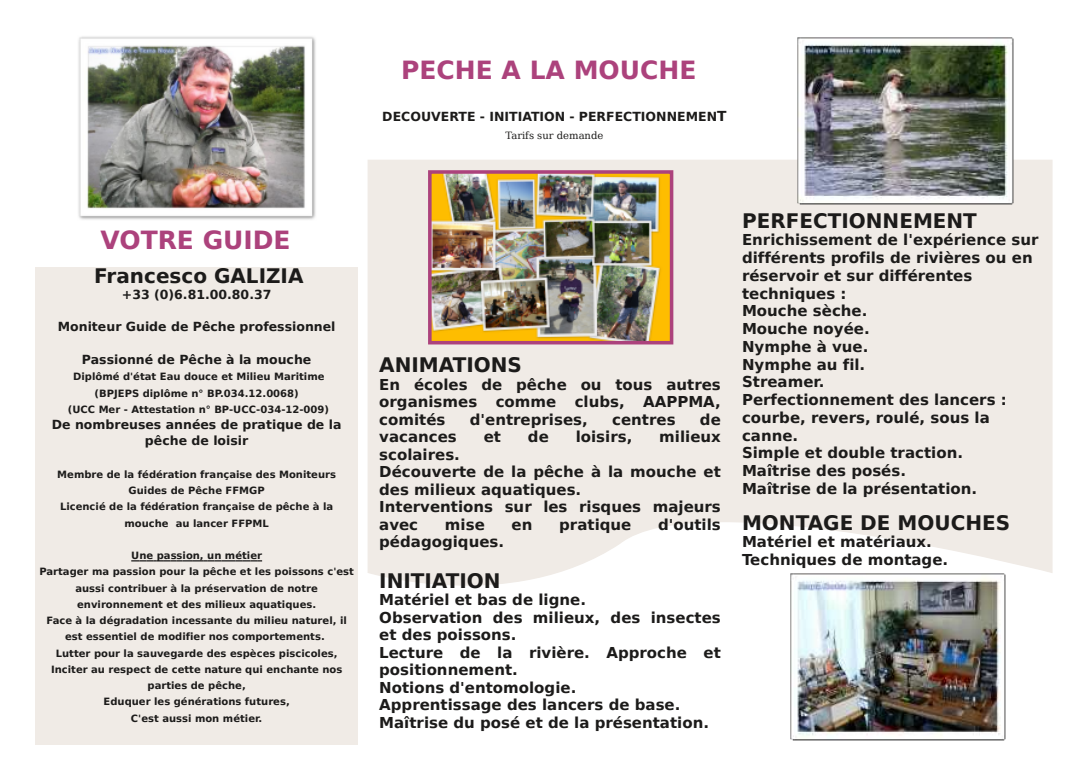
<style>
.page{position:relative;width:1088px;height:780px;background:#fff}
.page>*{position:absolute;margin:0;border:0;box-sizing:border-box;transform-origin:0 0}
.t1{font:700 25px "Bitstream Vera Sans";color:#ac427c}
.t2{font:700 20px "Bitstream Vera Sans";color:#1c1b1a}
.t3{font:700 15px/17.8px "Bitstream Vera Sans";color:#1c1b1a}
.t4{font:700 12.5px/16.2px "Bitstream Vera Sans";color:#1c1b1a;text-align:center}
.t5{font:700 10px/16.2px "Bitstream Vera Sans";color:#1c1b1a;text-align:center}
.t6{font:10px "Bitstream Vera Serif";color:#1c1b1a}
.s1{font-size:13.75px}
</style>
<div class="page">
<div style="left:35px;top:266px;width:323px;height:478px;background:#f0ebe6"></div>
<svg style="left:131px;top:560px;width:131px;height:1px"></svg>
<img style="left:78px;top:36px;width:238px;height:184px">
<svg style="left:367px;top:160px;width:686px;height:426px"></svg>
<img style="left:795px;top:37px;width:221px;height:170px">
<img style="left:789px;top:571px;width:219px;height:170px">
<img style="left:433px;top:175px;width:235px;height:164px">
<div style="left:428px;top:170px;width:245px;height:174px;border:4px solid #ac427c"></div>
<h1 class="t1" style="left:401px;top:56px;width:297px">PECHE A LA MOUCHE</h1>
<p class="t4" style="left:382px;top:108px;width:346px">DECOUVERTE - INITIATION - PERFECTIONNEMEN<span class="s1">T</span></p>
<p class="t6" style="left:505px;top:130px;width:99px">Tarifs sur demande</p>
<h1 class="t1" style="left:100px;top:226px;width:192px">VOTRE GUIDE</h1>
<h2 class="t2" style="left:94px;top:264px;width:211px">Francesco GALIZIA</h2>
<p class="t4" style="left:122px;top:286px;width:151px">+33 (0)6.81.00.80.37</p>
<p class="t4" style="left:58px;top:319px;width:279px">Moniteur Guide de Pêche professionnel</p>
<p class="t4" style="left:82px;top:351px;width:231px">Passionné de Pêche à la mouche</p>
<p class="t5" style="left:68px;top:368px;width:263px">Diplômé d'état Eau douce et Milieu Maritime (BPJEPS diplôme n° BP.034.12.0068)<br>(UCC Mer - Attestation n° BP-UCC-034-12-009)</p>
<p class="t4" style="left:52px;top:416px;width:291px">De nombreuses années de pratique de la pêche de loisir</p>
<p class="t5" style="left:57px;top:466px;width:280px">Membre de la fédération française des Moniteurs Guides de Pêche FFMGP<br>Licencié de la fédération française de pêche à la mouche au lancer FFPML</p>
<p class="t5" style="left:39px;top:547px;width:316px">Une passion, un métier<br>Partager ma passion pour la pêche et les poissons c'est aussi contribuer à la préservation de notre environnement et des milieux aquatiques.<br>Face à la dégradation incessante du milieu naturel, il est essentiel de modifier nos comportements.<br>Lutter pour la sauvegarde des espèces piscicoles, Inciter au respect de cette nature qui enchante nos parties de pêche,<br>Eduquer les générations futures,<br>C'est aussi mon métier.</p>
<h2 class="t2" style="left:379px;top:353px;width:144px">ANIMATIONS</h2>
<p class="t3" style="left:379px;top:376px;width:343px;text-align:justify">En écoles de pêche ou tous autres organismes comme clubs, AAPPMA, comités</p>
<p class="t3" style="left:470px;top:410px;width:119px">d'entreprises,</p>
<p class="t3" style="left:612px;top:410px;width:65px">centres</p>
<p class="t3" style="left:700px;top:410px;width:22px">de</p>
<p class="t3" style="left:379px;top:428px;width:79px">vacances</p>
<p class="t3" style="left:484px;top:428px;width:19px">et</p>
<p class="t3" style="left:528px;top:428px;width:22px">de</p>
<p class="t3" style="left:576px;top:428px;width:58px">loisirs,</p>
<p class="t3" style="left:659px;top:428px;width:63px">milieux</p>
<p class="t3" style="left:379px;top:445px;width:343px">scolaires.<br>Découverte de la pêche à la mouche et des milieux aquatiques.<br>Interventions sur les risques majeurs avec</p>
<p class="t3" style="left:445px;top:515px;width:41px">mise</p>
<p class="t3" style="left:512px;top:515px;width:22px">en</p>
<p class="t3" style="left:559px;top:515px;width:74px">pratique</p>
<p class="t3" style="left:658px;top:515px;width:64px">d'outils</p>
<p class="t3" style="left:379px;top:533px;width:126px">pédagogiques.</p>
<h2 class="t2" style="left:379px;top:569px;width:123px">INITIATION</h2>
<p class="t3" style="left:379px;top:591px;width:343px">Matériel et bas de ligne.<br>Observation des milieux, des insectes et des poissons.<br>Lecture de la rivière. Approche et positionnement.<br>Notions d'entomologie.<br>Apprentissage des lancers de base.<br>Maîtrise du posé et de la présentation.</p>
<h2 class="t2" style="left:742px;top:209px;width:236px">PERFECTIONNEMENT</h2>
<p class="t3" style="left:742px;top:231px;width:298px">Enrichissement de l'expérience sur différents profils de rivières ou en réservoir et sur différentes techniques :<br>Mouche sèche.<br>Mouche noyée.<br>Nymphe à vue.<br>Nymphe au fil.<br>Streamer.<br>Perfectionnement des lancers : courbe, revers, roulé, sous la canne.<br>Simple et double traction.<br>Maîtrise des posés.<br>Maîtrise de la présentation.</p>
<h2 class="t2" style="left:742px;top:511px;width:270px">MONTAGE DE MOUCHES</h2>
<p class="t3" style="left:742px;top:533px;width:208px">Matériel et matériaux.<br>Techniques de montage.</p>
</div>
